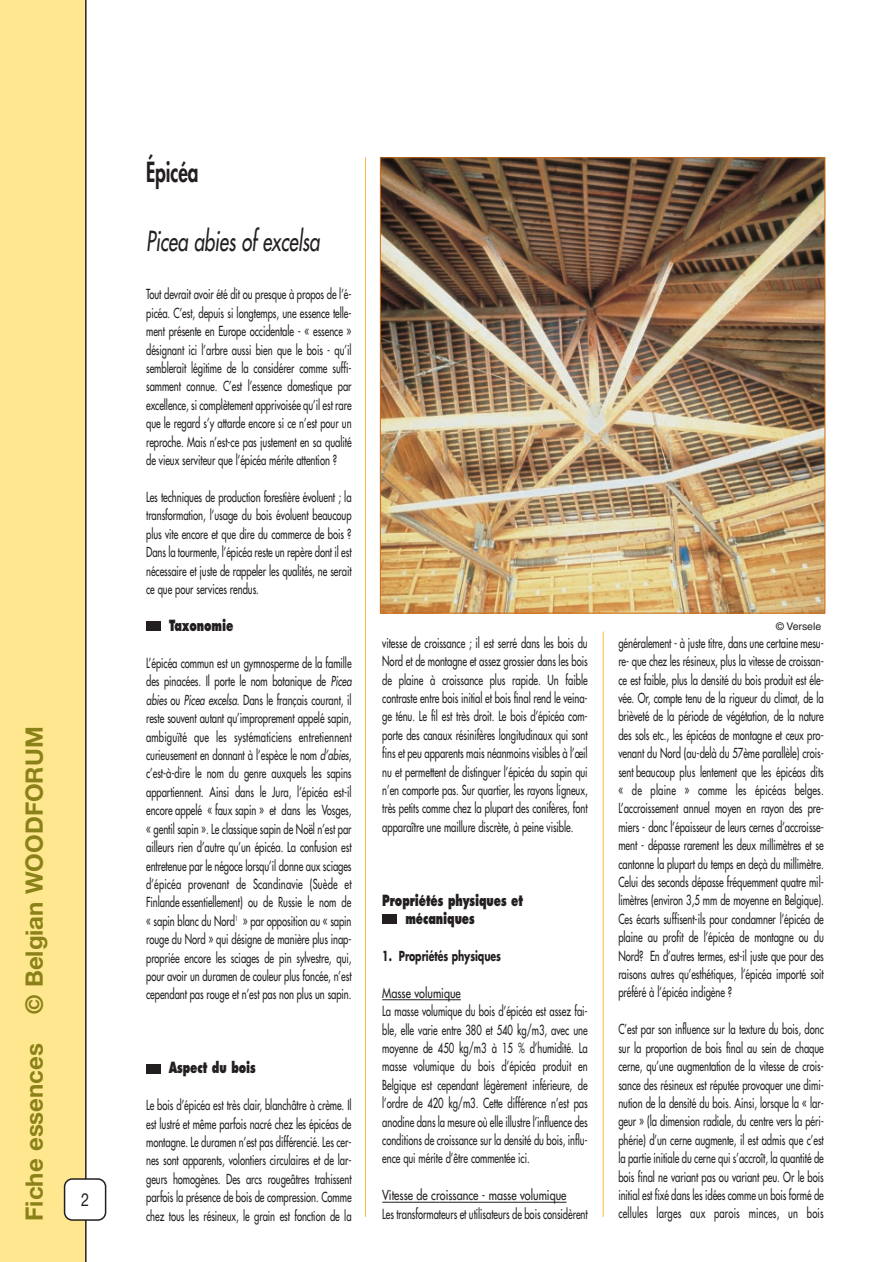
<style>
.page{position:relative;width:893px;height:1262px;background:#fff}
.page>*{position:absolute;margin:0;border:0;box-sizing:border-box;transform-origin:0 0}
.t1{font:italic 27px "Futura";letter-spacing:-.005em;color:#231f20;scale:.7 1}
.t2{font:800 27px "Futura";letter-spacing:-.005em;color:#231f20;scale:.7 1}
.t3{font:700 24px "Helvetica Neue";color:#8a8218}
.t4{font:18px "Helvetica Neue";color:#231f20;scale:.8 1}
.t5{font:800 15px/18.6px "Futura";letter-spacing:-.01em;color:#231f20;scale:.7 1}
.t6{font:13.5px/18.5px "Futura";letter-spacing:-.005em;color:#231f20;text-align:justify;scale:.7 1}
.t7{font:13.5px/18.5px "Futura";letter-spacing:-.005em;color:#231f20;scale:.8 1}
.t8{font:700 13.5px "Futura";letter-spacing:-.005em;color:#231f20;scale:.7 1}
.t9{font:10.5px "Helvetica";color:#231f20}
.s1{font-style:italic}
</style>
<div class="page">
<div style="left:0;top:0;width:892px;height:1262px;background:#ffe78f"></div>
<div style="left:85px;top:0;width:807px;height:1262px;background:#fff"></div>
<svg style="left:64px;top:1178px;width:42px;height:42px;background:#e7e6e5"></svg>
<hr style="left:382px;top:999px;width:79px;height:1px;background:#231f20">
<hr style="left:389px;top:1201px;width:51px;height:1px;background:#231f20">
<hr style="left:440px;top:1201px;width:126px;height:1px;background:#231f20">
<hr style="left:365px;top:157px;width:1px;height:1059px;background:#fdb945">
<hr style="left:603px;top:631px;width:1px;height:585px;background:#fdb945">
<div style="left:147px;top:621px;width:14px;height:10px;background:#231f20"></div>
<div style="left:383px;top:914px;width:14px;height:9px;background:#231f20"></div>
<div style="left:146px;top:1064px;width:14px;height:9px;background:#231f20"></div>
<img style="left:382px;top:159px;width:441px;height:452px">
<h2 class="t3" style="left:26px;top:1220px;width:495px;rotate:-90deg">Fiche essences © Belgian WOODFORUM</h2>
<h3 class="t4" style="left:81px;top:1193px;width:12px">2</h3>
<h1 class="t2" style="left:146px;top:159px;width:76px">Épicéa</h1>
<h1 class="t1" style="left:146px;top:227px;width:249px">Picea abies of excelsa</h1>
<p class="t6" style="left:146px;top:286px;width:295px">Tout devrait avoir été dit ou presque à propos de l’é&shy;picéa. C’est, depuis si longtemps, une essence telle&shy;ment présente en Europe occidentale - « essence » désignant ici l’arbre aussi bien que le bois - qu’il semblerait légitime de la considérer comme suffi&shy;samment connue. C’est l’essence domestique par excellence, si complètement apprivoisée qu’il est rare que le regard s’y attarde encore si ce n’est pour un reproche. Mais n’est-ce pas justement en sa qualité de vieux serviteur que l’épicéa mérite attention ?</p>
<p class="t6" style="left:146px;top:488px;width:295px">Les techniques de production forestière évoluent ; la transformation, l’usage du bois évoluent beaucoup plus vite encore et que dire du commerce de bois ?<br>Dans la tourmente, l’épicéa reste un repère dont il est nécessaire et juste de rappeler les qualités, ne serait ce que pour services rendus.</p>
<p class="t5" style="left:169px;top:617px;width:93px">Taxonomie</p>
<p class="t6" style="left:146px;top:654px;width:295px">L’épicéa commun est un gymnosperme de la famille des pinacées. Il porte le nom botanique de <span class="s1">Picea abies</span> ou <span class="s1">Picea excelsa</span>. Dans le français courant, il reste souvent autant qu’improprement appelé sapin, ambiguïté que les systématiciens entretiennent curieusement en donnant à l’espèce le nom <span class="s1">d’abies</span>, c’est-à-dire le nom du genre auxquels les sapins appartiennent. Ainsi dans le Jura, l’épicéa est-il encore appelé « faux sapin » et dans les Vosges, « gentil sapin ». Le classique sapin de Noël n’est par ailleurs rien d’autre qu’un épicéa. La confusion est entretenue par le négoce lorsqu’il donne aux sciages d’épicéa provenant de Scandinavie (Suède et Finlande essentiellement) ou de Russie le nom de « sapin blanc du Nord<sup>1</sup> » par opposition au « sapin rouge du Nord » qui désigne de manière plus inap&shy;propriée encore les sciages de pin sylvestre, qui, pour avoir un duramen de couleur plus foncée, n’est cependant pas rouge et n’est pas non plus un sapin.</p>
<p class="t5" style="left:169px;top:1059px;width:126px">Aspect du bois</p>
<p class="t6" style="left:146px;top:1097px;width:295px">Le bois d’épicéa est très clair, blanchâtre à crème. Il est lustré et même parfois nacré chez les épicéas de montagne. Le duramen n’est pas différencié. Les cer&shy;nes sont apparents, volontiers circulaires et de lar&shy;geurs homogènes. Des arcs rougeâtres trahissent parfois la présence de bois de compression. Comme chez tous les résineux, le grain est fonction de la</p>
<p class="t6" style="left:382px;top:634px;width:295px">vitesse de croissance ; il est serré dans les bois du Nord et de montagne et assez grossier dans les bois de plaine à croissance plus rapide. Un faible contraste entre bois initial et bois final rend le veina&shy;ge ténu. Le fil est très droit. Le bois d’épicéa com&shy;porte des canaux résinifères longitudinaux qui sont fins et peu apparents mais néanmoins visibles à l’œil nu et permettent de distinguer l’épicéa du sapin qui n’en comporte pas. Sur quartier, les rayons ligneux, très petits comme chez la plupart des conifères, font apparaître une maillure discrète, à peine visible.</p>
<p class="t5" style="left:405px;top:892px;width:170px;text-indent:-23px">Propriétés physiques et mécaniques</p>
<p class="t8" style="left:382px;top:949px;width:171px">1. Propriétés physiques</p>
<p class="t7" style="left:382px;top:984px;width:258px">Masse volumique<br>La masse volumique du bois d’épicéa est assez fai&shy;ble, elle varie entre 380 et 540 kg/m3, avec une moyenne de 450 kg/m3 à 15 % d’humidité. La masse volumique du bois d’épicéa produit en Belgique est cependant légèrement inférieure, de l’ordre de 420 kg/m3. Cette différence n’est pas anodine dans la mesure où elle illustre l’influence des conditions de croissance sur la densité du bois, influ&shy;ence qui mérite d’être commentée ici.</p>
<p class="t7" style="left:382px;top:1186px;width:258px">Vitesse de croissance - masse volumique<br>Les transformateurs et utilisateurs de bois considèrent</p>
<p class="t9" style="left:776px;top:622px;width:47px">© Versele</p>
<p class="t6" style="left:618px;top:634px;width:295px">généralement - à juste titre, dans une certaine mesu&shy;re- que chez les résineux, plus la vitesse de croissan&shy;ce est faible, plus la densité du bois produit est éle&shy;vée. Or, compte tenu de la rigueur du climat, de la brièveté de la période de végétation, de la nature des sols etc., les épicéas de montagne et ceux pro&shy;venant du Nord (au-delà du 57ème parallèle) crois&shy;sent beaucoup plus lentement que les épicéas dits « de plaine » comme les épicéas belges.<br>L’accroissement annuel moyen en rayon des pre&shy;miers - donc l’épaisseur de leurs cernes d’accroisse&shy;ment - dépasse rarement les deux millimètres et se cantonne la plupart du temps en deçà du millimètre.<br>Celui des seconds dépasse fréquemment quatre mil&shy;limètres (environ 3,5 mm de moyenne en Belgique).<br>Ces écarts suffisent-ils pour condamner l’épicéa de plaine au profit de l’épicéa de montagne ou du Nord? En d’autres termes, est-il juste que pour des raisons autres qu’esthétiques, l’épicéa importé soit préféré à l’épicéa indigène ?</p>
<p class="t6" style="left:618px;top:1021px;width:295px">C’est par son influence sur la texture du bois, donc sur la proportion de bois final au sein de chaque cerne, qu’une augmentation de la vitesse de crois&shy;sance des résineux est réputée provoquer une dimi&shy;nution de la densité du bois. Ainsi, lorsque la « lar&shy;geur » (la dimension radiale, du centre vers la péri&shy;phérie) d’un cerne augmente, il est admis que c’est la partie initiale du cerne qui s’accroît, la quantité de bois final ne variant pas ou variant peu. Or le bois initial est fixé dans les idées comme un bois formé de cellules larges aux parois minces, un bois</p>
</div>
